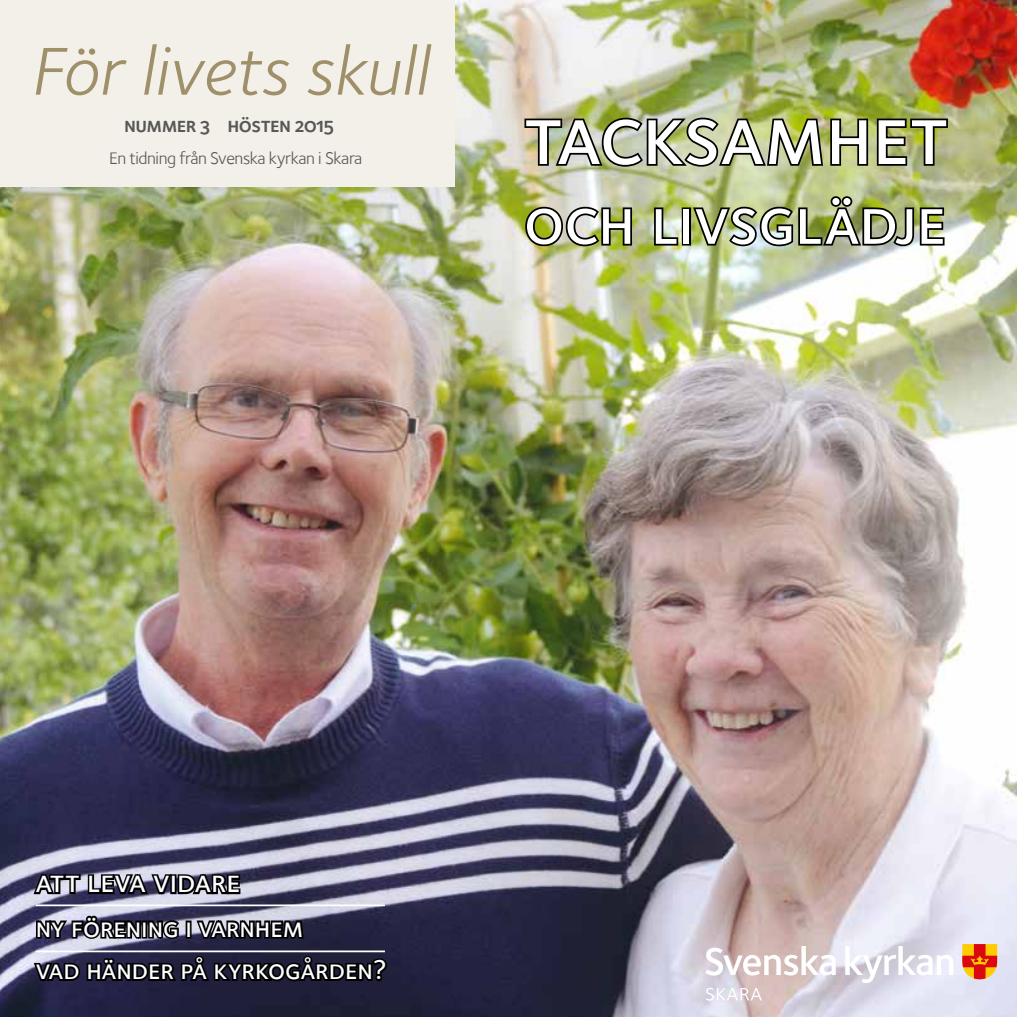
<style>
.page{position:relative;width:1017px;height:1017px;background:#fff}
.page>*{position:absolute;margin:0;border:0;box-sizing:border-box;transform-origin:0 0}
.t1{font:84px "Foundry Sterling Medium Expert";color:#fff}
.t2{font:italic 70px "Foundry Sterling";color:#9f906a}
.t3{font:66.5px "Foundry Sterling Medium Expert";color:#fff}
.t4{font:31.5px "Foundry Sterling Medium Expert";color:#fff}
.t5{font:28px "Foundry Sterling Medium Expert";color:#fff}
.t6{font:21px "Foundry Sterling Demi Expert";letter-spacing:-.025em;color:#575756}
.t7{font:17.5px "Foundry Sterling";letter-spacing:-.025em;color:#575756}
</style>
<div class="page">
<img style="left:0;top:0;width:1017px;height:1017px">
<div style="left:0;top:0;width:454px;height:186px;background:#f3f0ea"></div>
<svg style="left:705px;top:946px;width:131px;height:30px"></svg>
<svg style="left:845px;top:946px;width:108px;height:37px"></svg>
<svg style="left:962px;top:944px;width:35px;height:35px"></svg>
<svg style="left:706px;top:988px;width:56px;height:13px"></svg>
<svg style="left:34px;top:913px;width:147px;height:32px"></svg>
<div style="left:186px;top:920px;width:6px;height:18px;border:4px solid #000"></div>
<svg style="left:194px;top:911px;width:112px;height:34px"></svg>
<img style="left:523px;top:116px;width:427px;height:53px">
<img style="left:523px;top:204px;width:111px;height:44px">
<svg style="left:652px;top:206px;width:28px;height:41px"></svg>
<div style="left:682px;top:207px;width:9px;height:39px;border:4px solid #000"></div>
<img style="left:691px;top:194px;width:255px;height:55px">
<svg style="left:31px;top:953px;width:359px;height:34px"></svg>
<svg style="left:31px;top:869px;width:211px;height:31px"></svg>
<hr style="left:36px;top:904px;width:349px;height:2px;background:#fff">
<hr style="left:36px;top:950px;width:349px;height:2px;background:#fff">
<h2 class="t2" style="left:30px;top:22px;width:400px">För livets skull</h2>
<p class="t6" style="left:124px;top:112px;width:212px">nummer 3 hösten 2015</p>
<p class="t7" style="left:109px;top:148px;width:255px">En tidning från Svenska kyrkan i Skara</p>
<h1 class="t1" style="left:524px;top:87px;width:426px">tacksamhet</h1>
<h3 class="t3" style="left:524px;top:183px;width:424px">och livsglädje</h3>
<p class="t4" style="left:36px;top:863px;width:206px">att leva vidare</p>
<p class="t5" style="left:36px;top:911px;width:269px">ny förening i varnhem</p>
<p class="t5" style="left:36px;top:953px;width:353px">vad händer på kyrkogården?</p>
</div>
